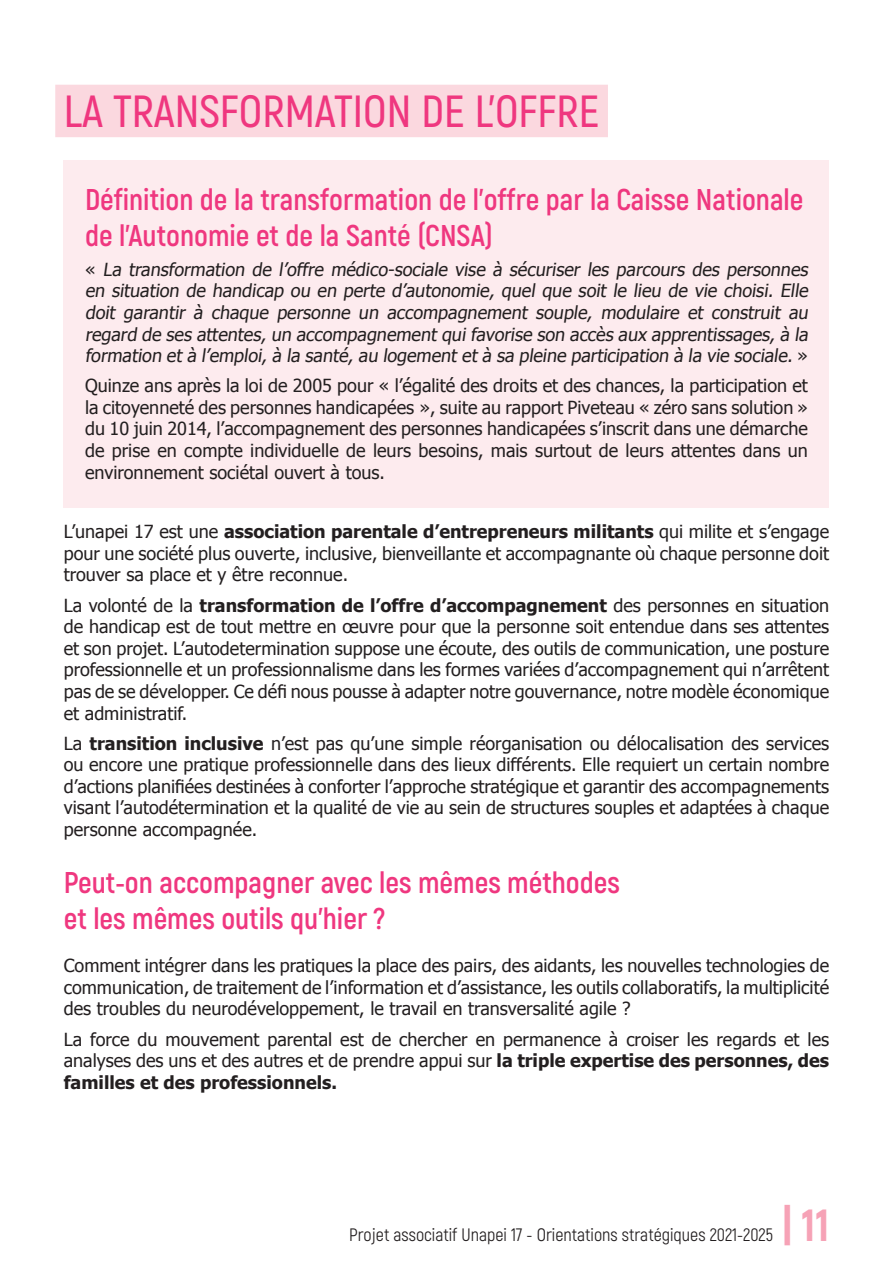
<style>
.page{position:relative;width:893px;height:1263px;background:#fff}
.page>*{position:absolute;margin:0;border:0;box-sizing:border-box;transform-origin:0 0}
.t1{font:600 45px "Akrobat";color:#ef377f}
.t2{font:800 45px "Akrobat";color:#f6a2b6}
.t3{font:700 30px/36px "Akrobat";color:#ef377f}
.t4{font:18px/21.6px "Tahoma";color:#231f20;text-align:justify}
.t5{font:18px "Akrobat";color:#231f20}
.s1{font-weight:700}
</style>
<div class="page">
<div style="left:55px;top:85px;width:553px;height:52px;background:#fbd8df"></div>
<div style="left:64px;top:160px;width:765px;height:348px;background:#fdebee"></div>
<h1 class="t1" style="left:64px;top:84px;width:537px">LA TRANSFORMATION DE L’OFFRE</h1>
<h2 class="t3" style="left:85px;top:181px;width:720px">Définition de la transformation de l’offre par la Caisse Nationale de l’Autonomie et de la Santé (CNSA)</h2>
<p class="t4" style="left:85px;top:258px;width:728px">« La transformation de l’offre médico-sociale vise à sécuriser les parcours des personnes en situation de handicap ou en perte d’autonomie, quel que soit le lieu de vie choisi. Elle doit garantir à chaque personne un accompagnement souple, modulaire et construit au regard de ses attentes, un accompagnement qui favorise son accès aux apprentissages, à la formation et à l’emploi, à la santé, au logement et à sa pleine participation à la vie sociale. »</p>
<p class="t4" style="left:85px;top:374px;width:724px">Quinze ans après la loi de 2005 pour « l’égalité des droits et des chances, la participation et la citoyenneté des personnes handicapées », suite au rapport Piveteau « zéro sans solution » du 10 juin 2014, l’accompagnement des personnes handicapées s’inscrit dans une démarche de prise en compte individuelle de leurs besoins, mais surtout de leurs attentes dans un environnement sociétal ouvert à tous.</p>
<p class="t4" style="left:64px;top:520px;width:767px">L’unapei 17 est une <span class="s1">association parentale d’entrepreneurs militants</span> qui milite et s’engage pour une société plus ouverte, inclusive, bienveillante et accompagnante où chaque personne doit trouver sa place et y être reconnue.</p>
<p class="t4" style="left:64px;top:593px;width:767px">La volonté de la <span class="s1">transformation de l’offre d’accompagnement</span> des personnes en situation de handicap est de tout mettre en œuvre pour que la personne soit entendue dans ses attentes et son projet. L’autodetermination suppose une écoute, des outils de communication, une posture professionnelle et un professionnalisme dans les formes variées d’accompagnement qui n’arrêtent pas de se développer. Ce défi nous pousse à adapter notre gouvernance, notre modèle économique et administratif.</p>
<p class="t4" style="left:64px;top:731px;width:767px">La <span class="s1">transition inclusive</span> n’est pas qu’une simple réorganisation ou délocalisation des services ou encore une pratique professionnelle dans des lieux différents. Elle requiert un certain nombre d’actions planifiées destinées à conforter l’approche stratégique et garantir des accompagnements visant l’autodétermination et la qualité de vie au sein de structures souples et adaptées à chaque personne accompagnée.</p>
<h2 class="t3" style="left:64px;top:865px;width:558px">Peut-on accompagner avec les mêmes méthodes et les mêmes outils qu’hier ?</h2>
<p class="t4" style="left:64px;top:954px;width:767px">Comment intégrer dans les pratiques la place des pairs, des aidants, les nouvelles technologies de communication, de traitement de l’information et d’assistance, les outils collaboratifs, la multiplicité des troubles du neurodéveloppement, le travail en transversalité agile ?</p>
<p class="t4" style="left:64px;top:1027px;width:767px">La force du mouvement parental est de chercher en permanence à croiser les regards et les analyses des uns et des autres et de prendre appui sur <span class="s1">la triple expertise des personnes, des familles et des professionnels.</span></p>
<p class="t5" style="left:349px;top:1224px;width:425px">Projet associatif Unapei 17 - Orientations stratégiques 2021-2025</p>
<h1 class="t2" style="left:782px;top:1197px;width:48px">| 11</h1>
</div>
